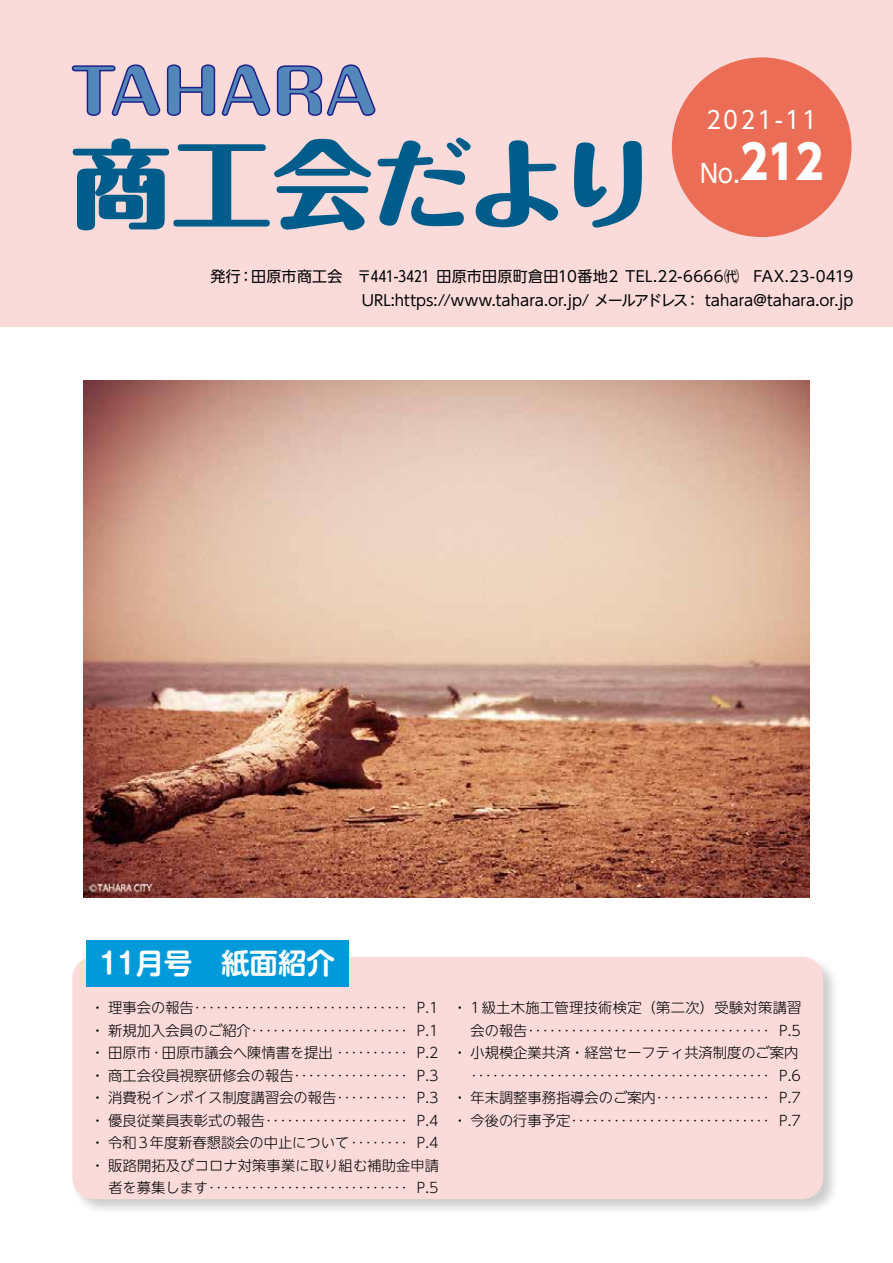
<style>
.page{position:relative;width:893px;height:1263px;background:#fff}
.page>*{position:absolute;margin:0;border:0;box-sizing:border-box;transform-origin:0 0}
.t1{font:700 28.5px "Shin M Go Pr 6 N De";color:#fff}
.t2{font:25.5px "UD Shin Go C Oeiz Pr 6";color:#fff}
.t3{font:24px "UD Shin Go C Oeiz Pr 6";letter-spacing:.12em;color:#fff}
.t4{font:15px/24px "UD Shin Go NT Pr 6 N";letter-spacing:.005em;color:#000;text-align:right}
.t5{font:300 14.25px/22.5px "UD Shin Go NT Pr 6 N";color:#000;text-align:right}
.s1{font-family:"UD Shin Go C Oeiz Pr 6 Hea";font-size:46.5px}
</style>
<div class="page">
<div style="left:0;top:0;width:893px;height:326px;background:#fadbda"></div>
<div style="left:71px;top:955px;width:769px;height:261px;background:#000;opacity:.2"></div>
<div style="left:72px;top:957px;width:751px;height:242px;background:#fadbda;border-radius:21px"></div>
<div style="left:86px;top:940px;width:263px;height:47px;background:#0099d9"></div>
<img style="left:84px;top:380px;width:725px;height:518px">
<div style="left:672px;top:57px;width:179px;height:180px;background:#ec6d56;border-radius:50%"></div>
<svg style="left:71px;top:64px;width:305px;height:52px"></svg>
<svg style="left:73px;top:138px;width:298px;height:92px"></svg>
<svg style="left:378px;top:138px;width:180px;height:89px"></svg>
<svg style="left:574px;top:141px;width:68px;height:87px"></svg>
<h3 class="t3" style="left:706px;top:101px;width:112px">2021-11</h3>
<h2 class="t2" style="left:700px;top:153px;width:125px">No.<span class="s1">212</span></h2>
<p class="t4" style="left:210px;top:263px;width:644px">発行：田原市商工会 〒441-3421 田原市田原町倉田10番地2 TEL.22-6666㈹ FAX.23-0419<br>URL:https://www.tahara.or.jp/ メールアドレス： tahara@tahara.or.jp</p>
<h1 class="t1" style="left:100px;top:940px;width:237px">11月号　紙面紹介</h1>
<p class="t5" style="left:91px;top:996px;width:350px">・ 理事会の報告‥‥‥‥‥‥‥‥‥‥‥‥‥‥‥ P.1・ 新規加入会員のご紹介‥‥‥‥‥‥‥‥‥‥‥ P.1・ 田原市･田原市議会へ陳情書を提出 ‥‥‥‥‥ P.2・ 商工会役員視察研修会の報告‥‥‥‥‥‥‥‥ P.3・ 消費税インボイス制度講習会の報告‥‥‥‥‥ P.3・ 優良従業員表彰式の報告‥‥‥‥‥‥‥‥‥‥ P.4・ 令和3年度新春懇談会の中止について‥‥‥‥ P.4・ 販路開拓及びコロナ対策事業に取り組む補助金申請者を募集します‥‥‥‥‥‥‥‥‥‥‥‥‥‥ P.5</p>
<p class="t5" style="left:453px;top:996px;width:350px">・ 1級土木施工管理技術検定（第二次）受験対策講習会の報告‥‥‥‥‥‥‥‥‥‥‥‥‥‥‥‥‥ P.5<br>・ 小規模企業共済・経営セーフティ共済制度のご案内‥‥‥‥‥‥‥‥‥‥‥‥‥‥‥‥‥‥‥‥‥ P.6<br>・ 年末調整事務指導会のご案内‥‥‥‥‥‥‥‥ P.7・ 今後の行事予定‥‥‥‥‥‥‥‥‥‥‥‥‥‥ P.7</p>
</div>
